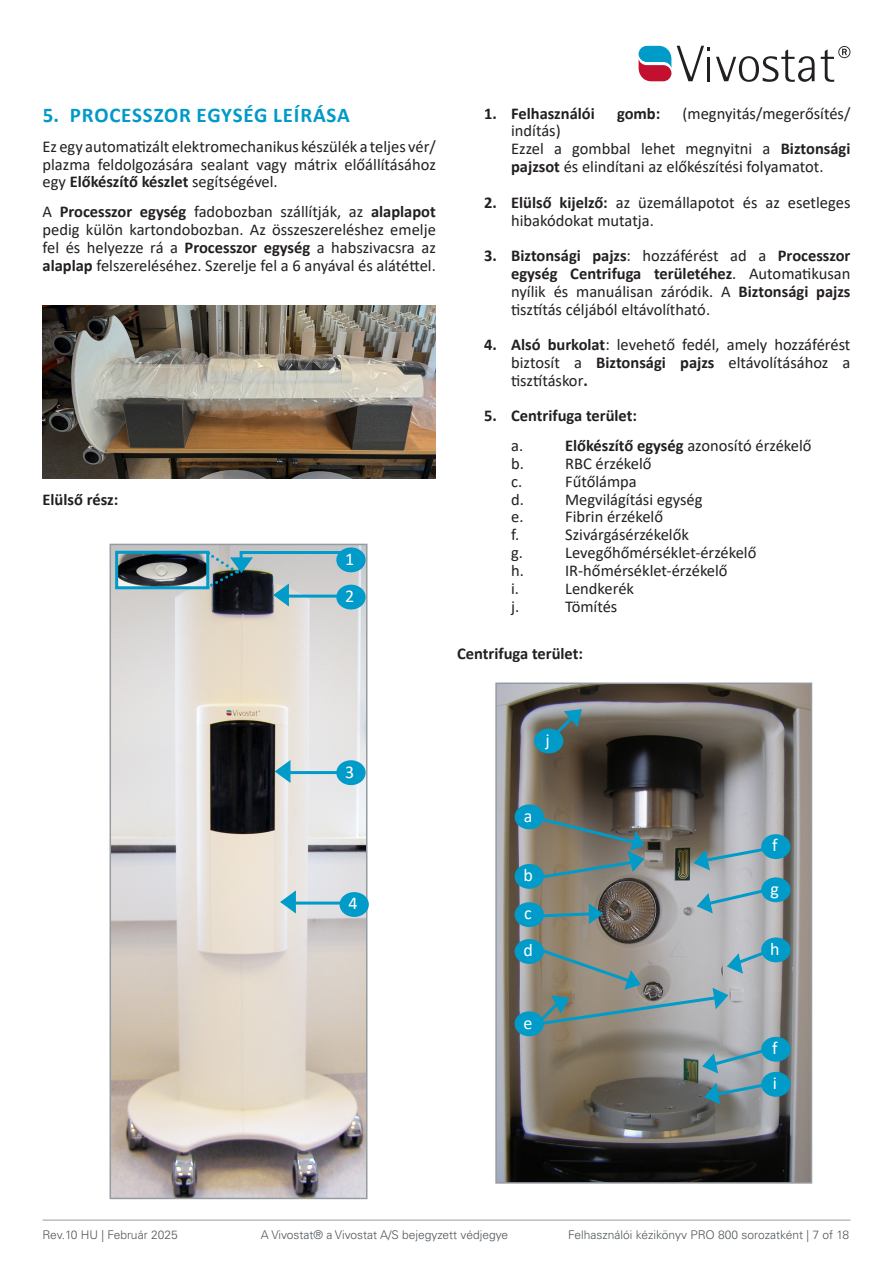
<style>
.page{position:relative;width:893px;height:1263px;background:#fff}
.page>*{position:absolute;margin:0;border:0;box-sizing:border-box;transform-origin:0 0}
.t1{font:700 21px "Calibri";letter-spacing:.04em;color:#009ac8}
.t2{font:18px "Calibri";color:#fff}
.Normal_wrd_1{font:16.5px/17.9px "Calibri";color:#231f20;text-align:justify}
.List_Paragraph_wrd_1{font:16.5px "Calibri";color:#231f20}
.Numbered_bullets_wrd_1{font:16.5px/17.9px "Calibri";color:#231f20}
.Normal_wrd_1-2{font:700 16.5px "Calibri";color:#231f20}
.t3{font:300 12px "Univers LT Pro 45";color:#51575c}
.s1{font-weight:700}
</style>
<div class="page">
<img style="left:113px;top:547px;width:251px;height:649px">
<div style="left:110px;top:544px;width:257px;height:655px;border:2px solid #959ca1"></div>
<hr style="left:284px;top:595px;width:64px;height:3px;background:#009bc8">
<svg style="left:273px;top:582px;width:16px;height:25px"></svg>
<div style="left:337px;top:586px;width:27px;height:22px;background:#009bc8;border-radius:50%"></div>
<div style="left:336px;top:585px;width:30px;height:24px;border:2px solid #009bc8;border-radius:50%"></div>
<hr style="left:286px;top:771px;width:64px;height:3px;background:#009bc8">
<svg style="left:274px;top:759px;width:17px;height:25px"></svg>
<div style="left:337px;top:761px;width:27px;height:23px;background:#009bc8;border-radius:50%"></div>
<div style="left:336px;top:760px;width:30px;height:25px;border:2px solid #009bc8;border-radius:50%"></div>
<hr style="left:287px;top:901px;width:63px;height:3px;background:#009bc8">
<svg style="left:279px;top:889px;width:17px;height:25px"></svg>
<div style="left:341px;top:893px;width:27px;height:23px;background:#009bc8;border-radius:50%"></div>
<div style="left:340px;top:892px;width:29px;height:25px;border:2px solid #009bc8;border-radius:50%"></div>
<hr style="left:241px;top:551px;width:110px;height:3px;background:#009bc8">
<div style="left:337px;top:549px;width:27px;height:22px;background:#009bc8;border-radius:50%"></div>
<div style="left:336px;top:547px;width:30px;height:25px;border:2px solid #009bc8;border-radius:50%"></div>
<img style="left:119px;top:555px;width:86px;height:30px">
<div style="left:115px;top:551px;width:94px;height:38px;border:3px solid #009bc8"></div>
<svg style="left:206px;top:551px;width:48px;height:39px;background:#4e727c"></svg>
<img style="left:498px;top:685px;width:311px;height:496px">
<div style="left:495px;top:682px;width:317px;height:502px;border:2px solid #959ca1"></div>
<svg style="left:530px;top:813px;width:115px;height:68px;background:#717870"></svg>
<svg style="left:534px;top:902px;width:70px;height:23px"></svg>
<svg style="left:693px;top:845px;width:76px;height:26px;background:#8ea6af"></svg>
<svg style="left:696px;top:887px;width:73px;height:27px;background:#9cb5bf"></svg>
<svg style="left:534px;top:945px;width:238px;height:82px;background:#979e9b"></svg>
<svg style="left:702px;top:1046px;width:68px;height:28px;background:#8ba5b0"></svg>
<svg style="left:703px;top:1081px;width:64px;height:24px"></svg>
<div style="left:762px;top:1073px;width:27px;height:22px;background:#009bc8;border-radius:50%"></div>
<div style="left:761px;top:1072px;width:29px;height:25px;border:2px solid #009bc8;border-radius:50%"></div>
<div style="left:762px;top:1038px;width:27px;height:22px;background:#009bc8;border-radius:50%"></div>
<div style="left:761px;top:1037px;width:29px;height:25px;border:2px solid #009bc8;border-radius:50%"></div>
<div style="left:762px;top:939px;width:27px;height:22px;background:#009bc8;border-radius:50%"></div>
<div style="left:761px;top:937px;width:29px;height:25px;border:2px solid #009bc8;border-radius:50%"></div>
<div style="left:762px;top:878px;width:27px;height:23px;background:#009bc8;border-radius:50%"></div>
<div style="left:761px;top:877px;width:29px;height:25px;border:2px solid #009bc8;border-radius:50%"></div>
<div style="left:762px;top:835px;width:27px;height:23px;background:#009bc8;border-radius:50%"></div>
<div style="left:761px;top:834px;width:29px;height:25px;border:2px solid #009bc8;border-radius:50%"></div>
<div style="left:516px;top:940px;width:27px;height:23px;background:#009bc8;border-radius:50%"></div>
<div style="left:515px;top:939px;width:29px;height:25px;border:2px solid #009bc8;border-radius:50%"></div>
<div style="left:516px;top:903px;width:27px;height:23px;background:#009bc8;border-radius:50%"></div>
<div style="left:515px;top:902px;width:29px;height:25px;border:2px solid #009bc8;border-radius:50%"></div>
<div style="left:516px;top:865px;width:27px;height:23px;background:#009bc8;border-radius:50%"></div>
<div style="left:515px;top:864px;width:29px;height:25px;border:2px solid #009bc8;border-radius:50%"></div>
<div style="left:516px;top:805px;width:27px;height:23px;background:#009bc8;border-radius:50%"></div>
<div style="left:515px;top:804px;width:29px;height:25px;border:2px solid #009bc8;border-radius:50%"></div>
<div style="left:516px;top:1012px;width:27px;height:23px;background:#009bc8;border-radius:50%"></div>
<div style="left:515px;top:1011px;width:29px;height:25px;border:2px solid #009bc8;border-radius:50%"></div>
<svg style="left:551px;top:708px;width:32px;height:30px"></svg>
<div style="left:535px;top:730px;width:27px;height:22px;background:#009bc8;border-radius:50%"></div>
<div style="left:534px;top:728px;width:29px;height:25px;border:2px solid #009bc8;border-radius:50%"></div>
<img style="left:43px;top:305px;width:393px;height:174px">
<svg style="left:639px;top:46px;width:32px;height:35px"></svg>
<svg style="left:821px;top:46px;width:29px;height:36px"></svg>
<svg style="left:716px;top:49px;width:98px;height:33px"></svg>
<svg style="left:677px;top:46px;width:33px;height:35px"></svg>
<hr style="left:43px;top:1220px;width:807px;height:1px;background:#959ca1">
<p class="t1" style="left:43px;top:100px;width:308px">5. PROCESSZOR EGYSÉG LEÍRÁSA</p>
<p class="Normal_wrd_1" style="left:43px;top:137px;width:395px">Ez egy automatizált elektromechanikus készülék a teljes vér/ plazma feldolgozására sealant vagy mátrix előállításához egy <span class="s1">Előkészítő készlet</span> segítségével.</p>
<p class="Normal_wrd_1" style="left:43px;top:202px;width:395px">A <span class="s1">Processzor egység</span> fadobozban szállítják, az <span class="s1">alaplapot </span>pedig külön kartondobozban. Az összeszereléshez emelje fel és helyezze rá a <span class="s1">Processzor egység</span> a habszivacsra az <span class="s1">alaplap</span> felszereléséhez. Szerelje fel a 6 anyával és alátéttel.</p>
<p class="Normal_wrd_1-2" style="left:43px;top:488px;width:77px">Elülső rész:</p>
<p class="t2" style="left:345px;top:546px;width:11px">1</p>
<p class="t2" style="left:345px;top:583px;width:11px">2</p>
<p class="Normal_wrd_1-2" style="left:484px;top:102px;width:112px">1. Felhasználói</p>
<p class="Normal_wrd_1-2" style="left:617px;top:102px;width:45px">gomb:</p>
<p class="Normal_wrd_1" style="left:683px;top:104px;width:169px">(megnyitás/megerősítés/</p>
<p class="Normal_wrd_1" style="left:511px;top:122px;width:51px">indítás)</p>
<p class="Numbered_bullets_wrd_1" style="left:511px;top:139px;width:341px">Ezzel a gombbal lehet megnyitni a <span class="s1">Biztonsági pajzsot</span> és elindítani az előkészítési folyamatot.</p>
<p class="Normal_wrd_1" style="left:511px;top:193px;width:341px;text-indent:-27px"><span class="s1">2. Elülső kijelző:</span> az üzemállapotot és az esetleges hibakódokat mutatja.</p>
<p class="Normal_wrd_1" style="left:511px;top:246px;width:341px;text-indent:-27px"><span class="s1">3. Biztonsági pajzs</span>: hozzáférést ad a <span class="s1">Processzor egység Centrifuga területéhez</span>. Automatikusan nyílik és manuálisan záródik. A <span class="s1">Biztonsági pajzs </span>tisztítás céljából eltávolítható.</p>
<p class="Normal_wrd_1" style="left:511px;top:335px;width:341px;text-indent:-27px"><span class="s1">4. Alsó burkolat</span>: levehető fedél, amely hozzáférést biztosít a <span class="s1">Biztonsági pajzs</span> eltávolításához a tisztításkor<span class="s1">.</span></p>
<p class="Normal_wrd_1-2" style="left:484px;top:404px;width:154px">5. Centrifuga terület:</p>
<p class="List_Paragraph_wrd_1" style="left:511px;top:434px;width:14px">a.</p>
<p class="List_Paragraph_wrd_1" style="left:565px;top:434px;width:248px"><span class="s1">Előkészítő egység</span> azonosító érzékelő</p>
<p class="List_Paragraph_wrd_1" style="left:511px;top:452px;width:14px">b.</p>
<p class="List_Paragraph_wrd_1" style="left:565px;top:452px;width:88px">RBC érzékelő</p>
<p class="List_Paragraph_wrd_1" style="left:511px;top:470px;width:13px">c.</p>
<p class="List_Paragraph_wrd_1" style="left:565px;top:470px;width:73px">Fűtőlámpa</p>
<p class="List_Paragraph_wrd_1" style="left:511px;top:488px;width:14px">d.</p>
<p class="List_Paragraph_wrd_1" style="left:565px;top:488px;width:139px">Megvilágítási egység</p>
<p class="List_Paragraph_wrd_1" style="left:511px;top:505px;width:14px">e.</p>
<p class="List_Paragraph_wrd_1" style="left:565px;top:505px;width:99px">Fibrin érzékelő</p>
<p class="List_Paragraph_wrd_1" style="left:511px;top:523px;width:10px">f.</p>
<p class="List_Paragraph_wrd_1" style="left:565px;top:523px;width:125px">Szivárgásérzékelők</p>
<p class="List_Paragraph_wrd_1" style="left:511px;top:541px;width:13px">g.</p>
<p class="List_Paragraph_wrd_1" style="left:565px;top:541px;width:193px">Levegőhőmérséklet-érzékelő</p>
<p class="List_Paragraph_wrd_1" style="left:511px;top:559px;width:14px">h.</p>
<p class="List_Paragraph_wrd_1" style="left:565px;top:559px;width:164px">IR-hőmérséklet-érzékelő</p>
<p class="List_Paragraph_wrd_1" style="left:511px;top:577px;width:9px">i.</p>
<p class="List_Paragraph_wrd_1" style="left:565px;top:577px;width:70px">Lendkerék</p>
<p class="List_Paragraph_wrd_1" style="left:511px;top:595px;width:10px">j.</p>
<p class="List_Paragraph_wrd_1" style="left:565px;top:595px;width:54px">Tömítés</p>
<p class="Normal_wrd_1-2" style="left:457px;top:642px;width:127px">Centrifuga terület:</p>
<p class="t2" style="left:345px;top:759px;width:11px">3</p>
<p class="t2" style="left:348px;top:891px;width:11px">4</p>
<p class="t2" style="left:545px;top:727px;width:6px">j</p>
<p class="t2" style="left:524px;top:803px;width:10px">a</p>
<p class="t2" style="left:523px;top:863px;width:11px">b</p>
<p class="t2" style="left:524px;top:901px;width:9px">c</p>
<p class="t2" style="left:523px;top:938px;width:11px">d</p>
<p class="t2" style="left:524px;top:1010px;width:10px">e</p>
<p class="t2" style="left:772px;top:833px;width:7px">f</p>
<p class="t2" style="left:770px;top:876px;width:10px">g</p>
<p class="t2" style="left:770px;top:936px;width:11px">h</p>
<p class="t2" style="left:772px;top:1035px;width:7px">f</p>
<p class="t2" style="left:773px;top:1071px;width:6px">i</p>
<p class="t3" style="left:43px;top:1227px;width:137px">Rev.10 HU | Február 2025</p>
<p class="t3" style="left:261px;top:1227px;width:249px">A Vivostat® a Vivostat A/S bejegyzett védjegye</p>
<p class="t3" style="left:568px;top:1227px;width:283px">Felhasználói kézikönyv PRO 800 sorozatként | 7 of 18</p>
</div>
